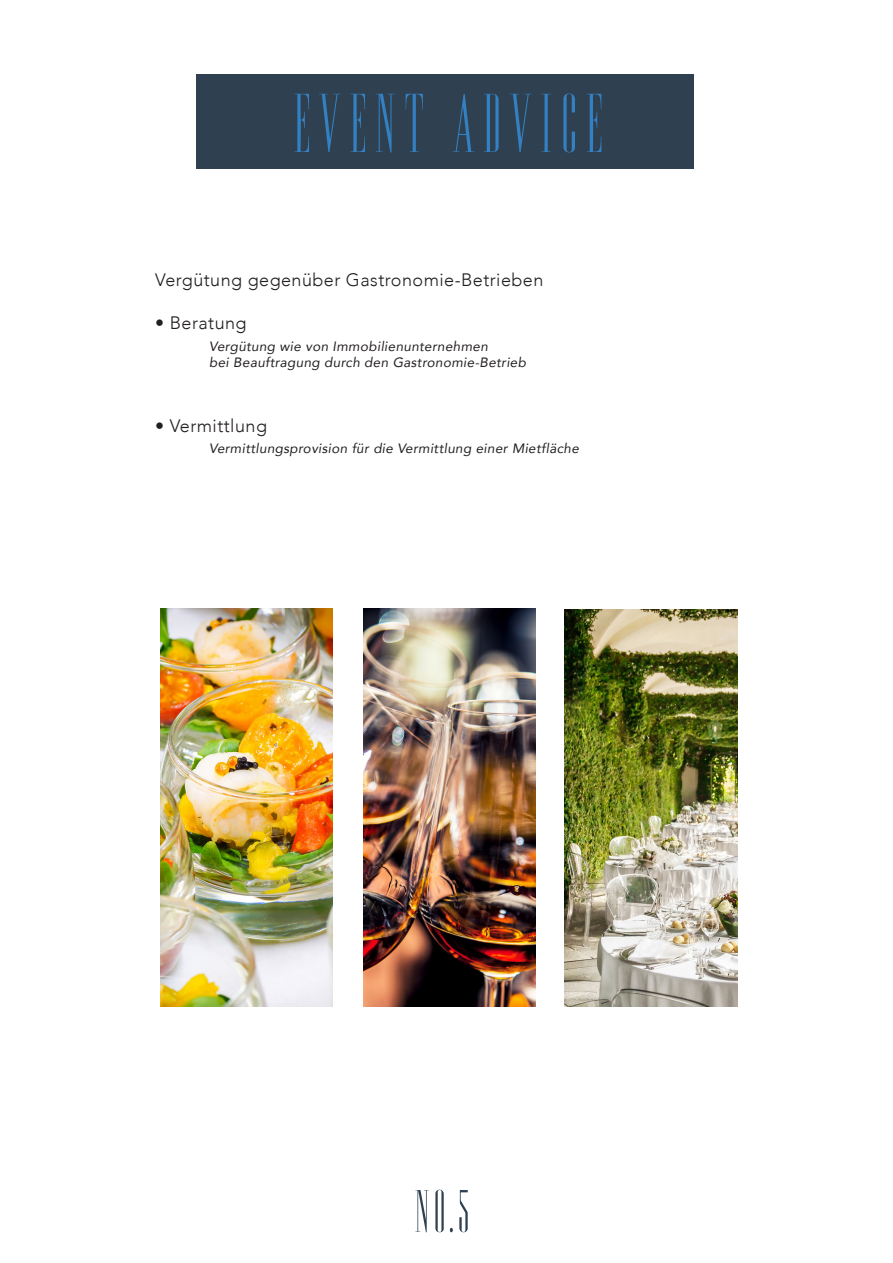
<style>
.page{position:relative;width:893px;height:1263px;background:#fff}
.page>*{position:absolute;margin:0;border:0;box-sizing:border-box;transform-origin:0 0}
.t1{font:75px "Edition";letter-spacing:.115em;color:#3380c3}
.t2{font:54px "Edition";color:#2f4151}
.t3{font:300 18px "Avenir";letter-spacing:.025em;color:#231f20}
.t4{font:italic 13.5px "Avenir";letter-spacing:.025em;color:#231f20}
</style>
<div class="page">
<div style="left:196px;top:74px;width:498px;height:95px;background:#2f4151"></div>
<img style="left:161px;top:608px;width:171px;height:399px">
<img style="left:364px;top:608px;width:171px;height:398px">
<img style="left:565px;top:609px;width:173px;height:397px">
<p class="t1" style="left:293px;top:82px;width:310px">EVENT ADVICE</p>
<p class="t3" style="left:155px;top:269px;width:390px">Vergütung gegenüber Gastronomie-Betrieben</p>
<p class="t3" style="left:155px;top:312px;width:93px">• Beratung</p>
<p class="t4" style="left:209px;top:338px;width:280px">Vergütung wie von Immobilienunternehmen</p>
<p class="t4" style="left:209px;top:354px;width:318px">bei Beauftragung durch den Gastronomie-Betrieb</p>
<p class="t3" style="left:155px;top:415px;width:113px">• Vermittlung</p>
<p class="t4" style="left:209px;top:440px;width:371px">Vermittlungsprovision für die Vermittlung einer Mietfläche</p>
<p class="t2" style="left:415px;top:1182px;width:56px">NO.5</p>
</div>
